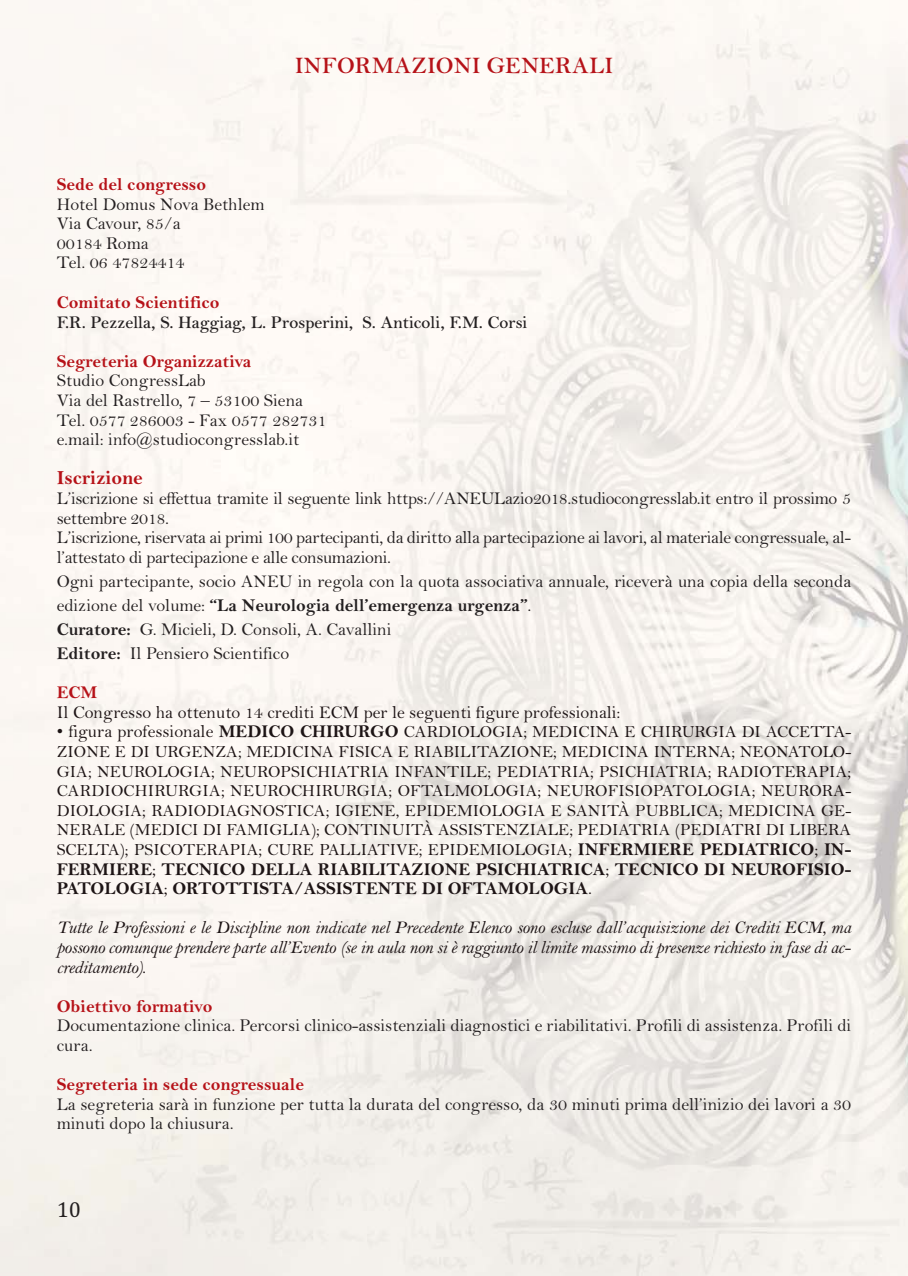
<style>
.page{position:relative;width:908px;height:1276px;background:#fff}
.page>*{position:absolute;margin:0;border:0;box-sizing:border-box;transform-origin:0 0}
.t1{font:600 24px "Bell MT Std";color:#b61218}
.t2{font:22px "Cambria";color:#231f20}
.t3{font:700 20px "Bell MT Std";color:#b61218}
.t4{font:18px/19.6px "Bell MT Std";color:#231f20}
.t5{font:18px/19.6px "Bell MT Std";letter-spacing:-.02em;color:#231f20}
.t6{font:italic 18px/19.6px "Bell MT Std";letter-spacing:-.02em;color:#1d1415;text-align:justify}
.t7{font:700 18px/19.6px "Bell MT Std";color:#1d1415}
.t8{font:700 18px "Bell MT Std";color:#b61218}
.t9{font:18px "Bell MT Std";color:#1d1415}
.t10{font:600 18px "Bell MT Std";color:#231f20}
.t11{font:17px/19.6px "Bell MT Std";color:#1d1415;text-align:justify}
.s1{font-weight:700}
.s2{font-size:18px}
.s3{font-weight:700;font-size:18px}
.s4{font-weight:400}
</style>
<div class="page">
<img style="left:0;top:0;width:907px;height:1276px">
<h1 class="t1" style="left:295px;top:50px;width:319px">INFORMAZIONI GENERALI</h1>
<p class="t8" style="left:57px;top:178px;width:151px">Sede del congresso</p>
<p class="t4" style="left:57px;top:196px;width:209px">Hotel Domus Nova Bethlem<br>Via Cavour, 85/a<br>00184 Roma<br>Tel. 06 47824414</p>
<p class="t8" style="left:57px;top:295px;width:164px">Comitato Scientifico</p>
<p class="t10" style="left:57px;top:311px;width:472px">F.R. Pezzella, S. Haggiag, L. Prosperini, S. Anticoli, F.M. Corsi</p>
<p class="t8" style="left:57px;top:355px;width:196px">Segreteria Organizzativa</p>
<p class="t4" style="left:57px;top:373px;width:271px">Studio CongressLab<br>Via del Rastrello, 7 – 53100 Siena<br>Tel. 0577 286003 - Fax 0577 282731 e.mail: info@studiocongresslab.it</p>
<p class="t3" style="left:57px;top:471px;width:88px">Iscrizione</p>
<p class="t5" style="left:57px;top:490px;width:795px">L’iscrizione si effettua tramite il seguente link https://ANEULazio2018.studiocongresslab.it entro il prossimo 5 settembre 2018.<br>L’iscrizione, riservata ai primi 100 partecipanti, da diritto alla partecipazione ai lavori, al materiale congressuale, al&shy;l’attestato di partecipazione e alle consumazioni.</p>
<p class="t4" style="left:57px;top:571px;width:795px;line-height:24px">Ogni partecipante, socio ANEU in regola con la quota associativa annuale, riceverà una copia della seconda edizione del volume: <span class="s1">“La Neurologia dell’emergenza urgenza”</span>.<br><span class="s1">Curatore:</span> G. Micieli, D. Consoli, A. Cavallini<br><span class="s1">Editore:</span> Il Pensiero Scientifico</p>
<p class="t8" style="left:57px;top:686px;width:42px">ECM</p>
<p class="t9" style="left:57px;top:706px;width:565px">Il Congresso ha ottenuto 14 crediti ECM per le seguenti figure professionali:</p>
<p class="t11" style="left:57px;top:724px;width:795px"><span class="s2">• figura professionale</span> <span class="s3">MEDICO CHIRURGO</span> CARDIOLOGIA; MEDICINA E CHIRURGIA DI ACCETTA-ZIONE E DI URGENZA; MEDICINA FISICA E RIABILITAZIONE; MEDICINA INTERNA; NEONATOLO-GIA; NEUROLOGIA; NEUROPSICHIATRIA INFANTILE; PEDIATRIA; PSICHIATRIA; RADIOTERAPIA; CARDIOCHIRURGIA; NEUROCHIRURGIA; OFTALMOLOGIA; NEUROFISIOPATOLOGIA; NEURORA-DIOLOGIA; RADIODIAGNOSTICA; IGIENE, EPIDEMIOLOGIA E SANITÀ PUBBLICA; MEDICINA GE-NERALE (MEDICI DI FAMIGLIA); CONTINUITÀ ASSISTENZIALE; PEDIATRIA (PEDIATRI DI LIBERA SCELTA); PSICOTERAPIA; CURE PALLIATIVE; EPIDEMIOLOGIA; <span class="s3">INFERMIERE PEDIATRICO</span><span class="s2">;</span> <span class="s3">IN-</span></p>
<p class="t7" style="left:57px;top:861px;width:795px">FERMIERE<span class="s4">;</span> TECNICO DELLA RIABILITAZIONE PSICHIATRICA<span class="s4">;</span> TECNICO DI NEUROFISIO-<br>PATOLOGIA<span class="s4">;</span> ORTOTTISTA/ASSISTENTE DI OFTAMOLOGIA<span class="s4">.</span></p>
<p class="t6" style="left:57px;top:920px;width:795px">Tutte le Professioni e le Discipline non indicate nel Precedente Elenco sono escluse dall’acquisizione dei Crediti ECM, ma possono comunque prendere parte all’Evento (se in aula non si è raggiunto il limite massimo di presenze richiesto in fase di ac&shy;creditamento).</p>
<p class="t8" style="left:57px;top:999px;width:157px">Obiettivo formativo</p>
<p class="t4" style="left:57px;top:1018px;width:795px">Documentazione clinica. Percorsi clinico-assistenziali diagnostici e riabilitativi. Profili di assistenza. Profili di cura.</p>
<p class="t8" style="left:57px;top:1078px;width:249px">Segreteria in sede congressuale</p>
<p class="t4" style="left:57px;top:1096px;width:795px">La segreteria sarà in funzione per tutta la durata del congresso, da 30 minuti prima dell’inizio dei lavori a 30 minuti dopo la chiusura.</p>
<p class="t2" style="left:57px;top:1201px;width:26px">10</p>
</div>
